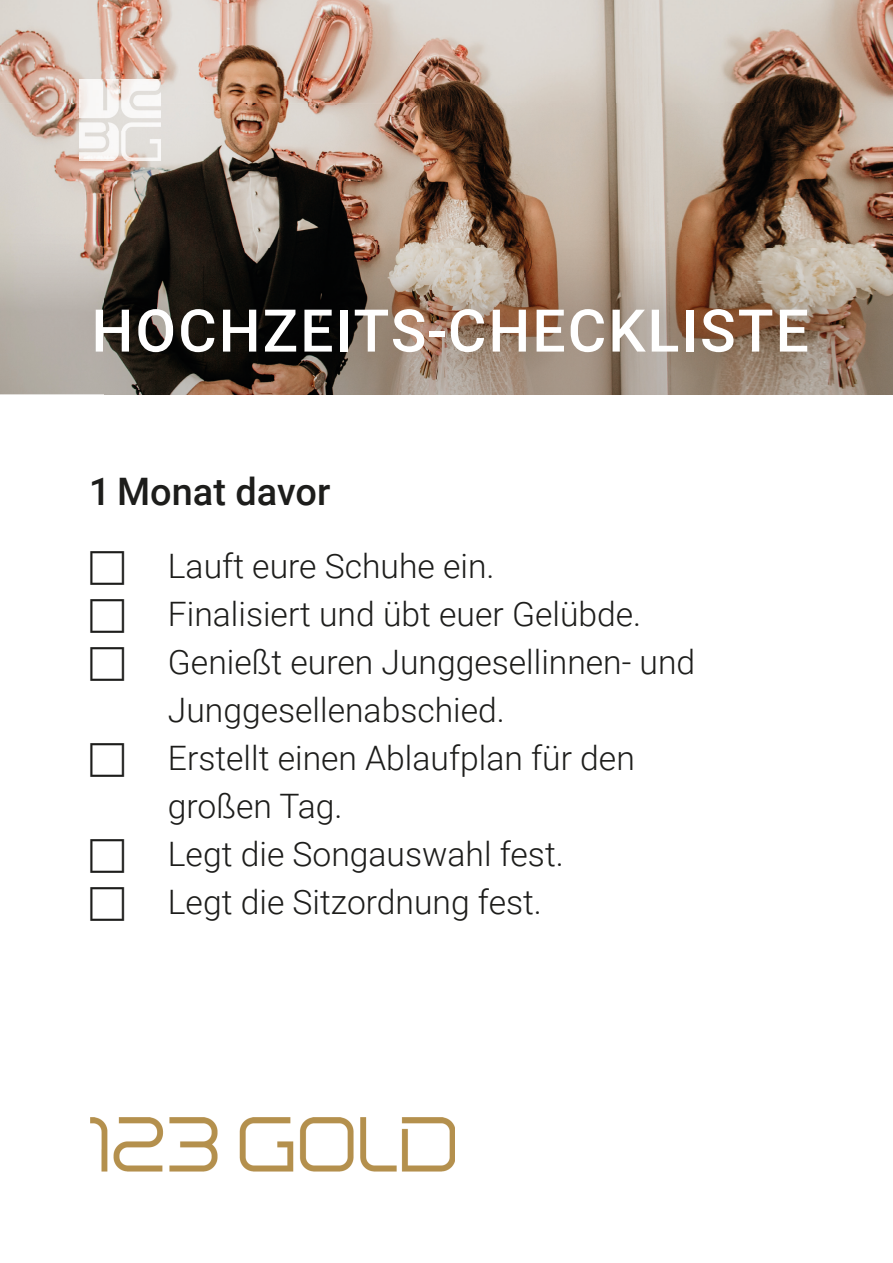
<style>
.page{position:relative;width:893px;height:1263px;background:#fff}
.page>*{position:absolute;margin:0;border:0;box-sizing:border-box;transform-origin:0 0}
.t1{font:500 58.95px "Roboto";letter-spacing:.035em;color:#fff}
.t2{font:500 37.95px "Roboto";color:#1d1d1b}
.t3{font:300 33.75px/48px "Roboto";color:#1d1d1b}
</style>
<div class="page">
<img style="left:0;top:0;width:893px;height:103px">
<img style="left:0;top:103px;width:105px;height:291px">
<img style="left:158px;top:103px;width:735px;height:291px">
<img style="left:105px;top:161px;width:53px;height:233px">
<img style="left:90px;top:1117px;width:365px;height:54px">
<img style="left:79px;top:79px;width:82px;height:82px">
<h1 class="t1" style="left:91px;top:289px;width:719px">HOCHZEITS-CHECKLISTE</h1>
<p class="t2" style="left:90px;top:464px;width:241px">1 Monat davor</p>
<p class="t3" style="left:168px;top:540px;width:529px">Lauft eure Schuhe ein.<br>Finalisiert und übt euer Gelübde.<br>Genießt euren Junggesellinnen- und<br>Junggesellenabschied.<br>Erstellt einen Ablaufplan für den großen Tag.<br>Legt die Songauswahl fest.<br>Legt die Sitzordnung fest.</p>
</div>
